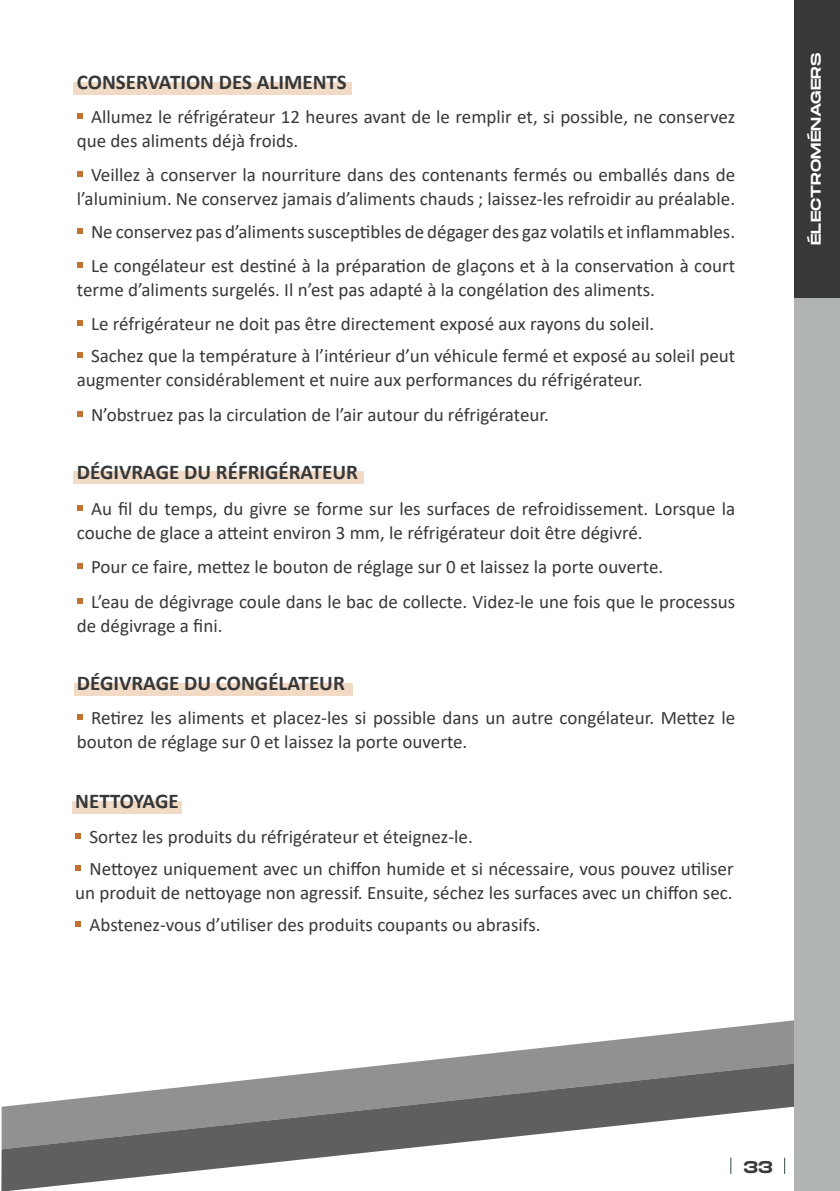
<style>
.page{position:relative;width:840px;height:1191px;background:#fff}
.page>*{position:absolute;margin:0;border:0;box-sizing:border-box;transform-origin:0 0}
.CUERPO{font:700 21px "Calibri";color:#383839}
.CUERPO-2{font:19px/24px "Calibri";color:#383839}
.t1{font:17px "Monument Extended";color:#383839}
.CUERPO-3{font:14px "Monument Extended";letter-spacing:.01em;color:#fff}
</style>
<div class="page">
<svg style="left:1px;top:1020px;width:793px;height:171px"></svg>
<div style="left:73px;top:82px;width:278px;height:13px;background:#f1dbc7"></div>
<div style="left:74px;top:471px;width:289px;height:13px;background:#f1dbc7"></div>
<div style="left:74px;top:683px;width:278px;height:12px;background:#f1dbc7"></div>
<div style="left:794px;top:0;width:45px;height:1191px;background:#afb3b3"></div>
<div style="left:794px;top:0;width:45px;height:298px;background:#383839"></div>
<div style="left:72px;top:801px;width:109px;height:12px;background:#f1dbc7"></div>
<svg style="left:75px;top:833px;width:6px;height:5px"></svg>
<svg style="left:75px;top:865px;width:6px;height:6px"></svg>
<svg style="left:75px;top:921px;width:6px;height:6px"></svg>
<svg style="left:77px;top:113px;width:6px;height:6px"></svg>
<svg style="left:77px;top:171px;width:6px;height:6px"></svg>
<svg style="left:77px;top:228px;width:6px;height:6px"></svg>
<svg style="left:77px;top:262px;width:6px;height:6px"></svg>
<svg style="left:77px;top:320px;width:6px;height:6px"></svg>
<svg style="left:77px;top:352px;width:6px;height:6px"></svg>
<svg style="left:77px;top:411px;width:6px;height:5px"></svg>
<svg style="left:77px;top:505px;width:6px;height:6px"></svg>
<svg style="left:77px;top:563px;width:6px;height:6px"></svg>
<svg style="left:77px;top:598px;width:6px;height:5px"></svg>
<svg style="left:77px;top:714px;width:6px;height:6px"></svg>
<svg style="left:730px;top:1157px;width:1px;height:16px"></svg>
<svg style="left:783px;top:1157px;width:1px;height:16px"></svg>
<p class="CUERPO" style="left:77px;top:67px;width:271px">CONSERVATION DES ALIMENTS</p>
<p class="CUERPO-2" style="left:77px;top:104px;width:659px;text-indent:14px">Allumez le réfrigérateur 12 heures avant de le remplir et, si possible, ne conservez que des aliments déjà froids.</p>
<p class="CUERPO-2" style="left:77px;top:163px;width:659px;text-align:right">Veillez à conserver la nourriture dans des contenants fermés ou emballés dans de l’aluminium. Ne conservez jamais d’aliments chauds ; laissez-les refroidir au préalable.</p>
<p class="CUERPO-2" style="left:91px;top:219px;width:645px">Ne conservez pas d’aliments susceptibles de dégager des gaz volatils et inflammables.</p>
<p class="CUERPO-2" style="left:77px;top:253px;width:659px;text-indent:14px">Le congélateur est destiné à la préparation de glaçons et à la conservation à court terme d’aliments surgelés. Il n’est pas adapté à la congélation des aliments.</p>
<p class="CUERPO-2" style="left:91px;top:311px;width:564px">Le réfrigérateur ne doit pas être directement exposé aux rayons du soleil.</p>
<p class="CUERPO-2" style="left:77px;top:343px;width:659px;text-indent:14px">Sachez que la température à l’intérieur d’un véhicule fermé et exposé au soleil peut augmenter considérablement et nuire aux performances du réfrigérateur.</p>
<p class="CUERPO-2" style="left:91px;top:402px;width:459px">N’obstruez pas la circulation de l’air autour du réfrigérateur.</p>
<p class="CUERPO" style="left:77px;top:457px;width:282px">DÉGIVRAGE DU RÉFRIGÉRATEUR</p>
<p class="CUERPO-2" style="left:77px;top:496px;width:659px;text-indent:14px">Au fil du temps, du givre se forme sur les surfaces de refroidissement. Lorsque la couche de glace a atteint environ 3 mm, le réfrigérateur doit être dégivré.</p>
<p class="CUERPO-2" style="left:91px;top:554px;width:573px">Pour ce faire, mettez le bouton de réglage sur 0 et laissez la porte ouverte.</p>
<p class="CUERPO-2" style="left:77px;top:589px;width:659px;text-indent:14px">L’eau de dégivrage coule dans le bac de collecte. Videz-le une fois que le processus de dégivrage a fini.</p>
<p class="CUERPO" style="left:77px;top:668px;width:269px">DÉGIVRAGE DU CONGÉLATEUR</p>
<p class="CUERPO-2" style="left:77px;top:705px;width:659px;text-indent:14px">Retirez les aliments et placez-les si possible dans un autre congélateur. Mettez le bouton de réglage sur 0 et laissez la porte ouverte.</p>
<p class="CUERPO" style="left:75px;top:786px;width:105px">NETTOYAGE</p>
<p class="CUERPO-2" style="left:89px;top:824px;width:384px">Sortez les produits du réfrigérateur et éteignez-le.</p>
<p class="CUERPO-2" style="left:75px;top:856px;width:659px;text-align:right">Nettoyez uniquement avec un chiffon humide et si nécessaire, vous pouvez utiliser un produit de nettoyage non agressif. Ensuite, séchez les surfaces avec un chiffon sec.</p>
<p class="CUERPO-2" style="left:89px;top:912px;width:452px">Abstenez-vous d’utiliser des produits coupants ou abrasifs.</p>
<p class="CUERPO-3" style="left:805px;top:245px;width:194px;rotate:-90deg">ÉLECTROMÉNAGERS</p>
<p class="t1" style="left:743px;top:1154px;width:31px">33</p>
</div>
